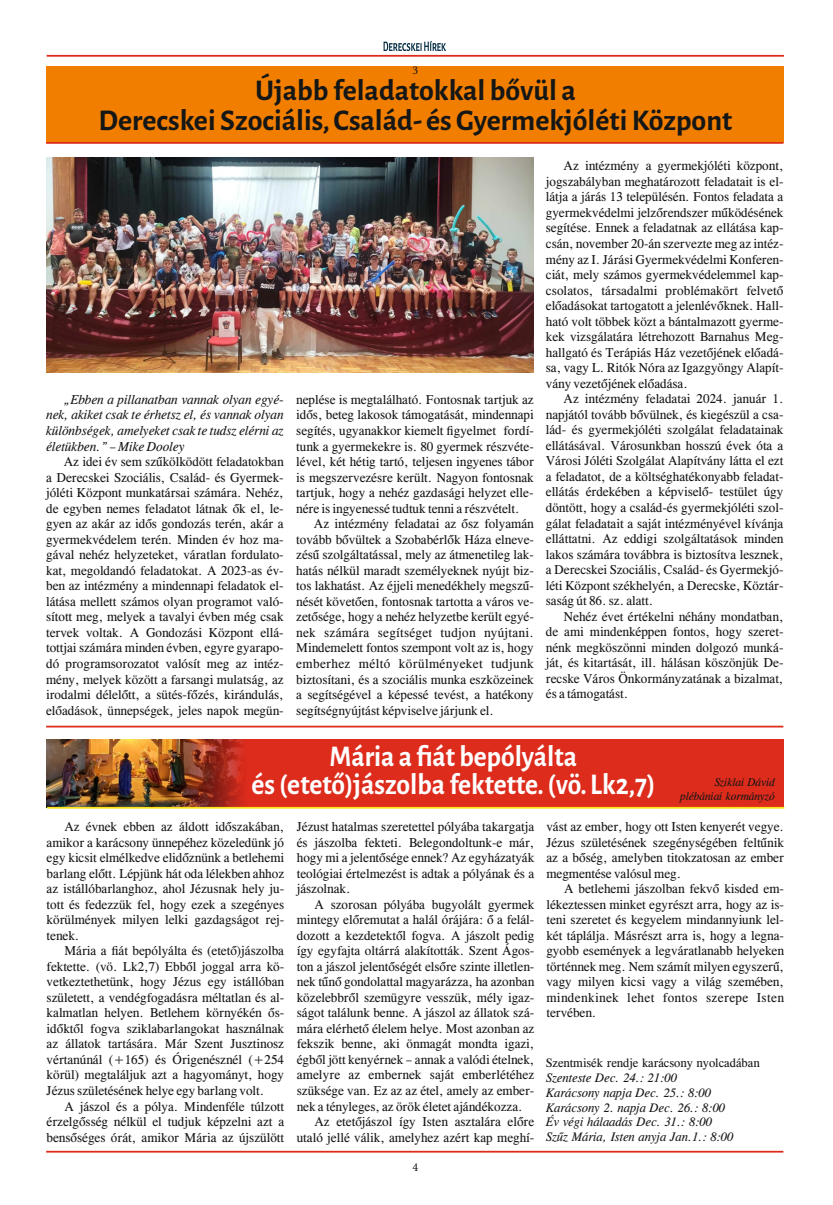
<style>
.page{position:relative;width:833px;height:1205px;background:#fff}
.page>*{position:absolute;margin:0;border:0;box-sizing:border-box;transform-origin:0 0}
.t1{font:700 30px/30.1px "Alegreya Sans";color:#151616;text-align:center}
.t2{font:700 30px/27.6px "Alegreya Sans";color:#fff;text-align:center;scale:.92 1}
.t3{font:13.12px/15.5px "CG Times";color:#151616;text-align:justify}
.t4{font:italic 13.12px/15.5px "CG Times";color:#151616;text-align:justify}
.t5{font:italic 12.5px/14.8px "CG Times";color:#151616}
.t6{font:12.5px "CG Times";color:#151616}
.t7{font:12.5px "Linux Libertine G";color:#151616}
.t8{font:italic 11.25px/13.2px "CG Times";color:#151616;text-align:right}
</style>
<div class="page">
<hr style="left:47px;top:55px;width:737px;height:2px;background:#dd2b1c">
<svg style="left:383px;top:41px;width:63px;height:10px"></svg>
<hr style="left:46px;top:1151px;width:737px;height:1px;background:#dd2b1c">
<hr style="left:46px;top:726px;width:737px;height:1px;background:#dd2b1c">
<div style="left:46px;top:67px;width:737px;height:76px;background:#f27e00"></div>
<hr style="left:46px;top:142px;width:737px;height:2px;background:#dd2b1c">
<img style="left:46px;top:158px;width:488px;height:215px">
<div style="left:47px;top:739px;width:737px;height:69px;background:#dd2b1c"></div>
<img style="left:47px;top:739px;width:206px;height:68px">
<hr style="left:47px;top:807px;width:737px;height:1px;background:#fbe116">
<p class="t7" style="left:412px;top:63px;width:7px">3</p>
<h1 class="t1" style="left:99px;top:76px;width:635px">Újabb feladatokkal bővül a<br>Derecskei Szociális, Család- és Gyermekjóléti Központ</h1>
<p class="t3" style="left:546px;top:159px;width:239px;text-indent:18px">Az intézmény a gyermekjóléti központ, jogszabályban meghatározott feladatait is el&shy;látja a járás 13 településén. Fontos feladata a gyermekvédelmi jelzőrendszer működésének segítése. Ennek a feladatnak az ellátása kap&shy;csán, november 20-án szervezte meg az intéz&shy;mény az I. Járási Gyermekvédelmi Konferen&shy;ciát, mely számos gyermekvédelemmel kap&shy;csolatos, társadalmi problémakört felvető előadásokat tartogatott a jelenlévőknek. Hall&shy;ható volt többek közt a bántalmazott gyerme&shy;kek vizsgálatára létrehozott Barnahus Meg&shy;hallgató és Terápiás Ház vezetőjének előadá&shy;sa, vagy L. Ritók Nóra az Igazgyöngy Alapít&shy;vány vezetőjének előadása.</p>
<p class="t3" style="left:546px;top:392px;width:239px;text-indent:18px">Az intézmény feladatai 2024. január 1. napjától tovább bővülnek, és kiegészül a csa&shy;lád- és gyermekjóléti szolgálat feladatainak ellátásával. Városunkban hosszú évek óta a Városi Jóléti Szolgálat Alapítvány látta el ezt a feladatot, de a költséghatékonyabb feladat&shy;ellátás érdekében a képviselő- testület úgy döntött, hogy a család-és gyermekjóléti szol&shy;gálat feladatait a saját intézményével kívánja elláttatni. Az eddigi szolgáltatások minden lakos számára továbbra is biztosítva lesznek, a Derecskei Szociális, Család- és Gyermekjó&shy;léti Központ székhelyén, a Derecske, Köztár&shy;saság út 86. sz. alatt.</p>
<p class="t3" style="left:546px;top:610px;width:239px;text-indent:18px">Nehéz évet értékelni néhány mondatban, de ami mindenképpen fontos, hogy szeret&shy;nénk megköszönni minden dolgozó munká&shy;ját, és kitartását, ill. hálásan köszönjük De&shy;recske Város Önkormányzatának a bizalmat, és a támogatást.</p>
<p class="t3" style="left:296px;top:393px;width:239px">neplése is megtalálható. Fontosnak tartjuk az idős, beteg lakosok támogatását, mindennapi segítés, ugyanakkor kiemelt figyelmet fordí&shy;tunk a gyermekekre is. 80 gyermek részvéte&shy;lével, két hétig tartó, teljesen ingyenes tábor is megszervezésre került. Nagyon fontosnak tartjuk, hogy a nehéz gazdasági helyzet elle&shy;nére is ingyenessé tudtuk tenni a részvételt.</p>
<p class="t3" style="left:296px;top:517px;width:239px;text-indent:18px">Az intézmény feladatai az ősz folyamán tovább bővültek a Szobabérlők Háza elneve&shy;zésű szolgáltatással, mely az átmenetileg lak&shy;hatás nélkül maradt személyeknek nyújt biz&shy;tos lakhatást. Az éjjeli menedékhely megszű&shy;nését követően, fontosnak tartotta a város ve&shy;zetősége, hogy a nehéz helyzetbe került egyé&shy;nek számára segítséget tudjon nyújtani.<br>Mindemelett fontos szempont volt az is, hogy emberhez méltó körülményeket tudjunk biztosítani, és a szociális munka eszközeinek a segítségével a képessé tevést, a hatékony segítségnyújtást képviselve járjunk el.</p>
<h1 class="t2" style="left:251px;top:743px;width:440px">Mária a fiát bepólyálta<br>és (etető)jászolba fektette. (vö. Lk2,7)</h1>
<p class="t3" style="left:546px;top:820px;width:239px">vást az ember, hogy ott Isten kenyerét vegye.<br>Jézus születésének szegénységében feltűnik az a bőség, amelyben titokzatosan az ember megmentése valósul meg.</p>
<p class="t3" style="left:546px;top:882px;width:239px;text-indent:18px">A betlehemi jászolban fekvő kisded em&shy;lékeztessen minket egyrészt arra, hogy az is&shy;teni szeretet és kegyelem mindannyiunk lel&shy;két táplálja. Másrészt arra is, hogy a legna&shy;gyobb események a legváratlanabb helyeken történnek meg. Nem számít milyen egyszerű, vagy milyen kicsi vagy a világ szemében, mindenkinek lehet fontos szerepe Isten tervében.</p>
<p class="t4" style="left:46px;top:393px;width:239px;text-indent:18px">„Ebben a pillanatban vannak olyan egyé&shy;nek, akiket csak te érhetsz el, és vannak olyan különbségek, amelyeket csak te tudsz elérni az életükben.” – Mike Dooley</p>
<p class="t3" style="left:46px;top:455px;width:239px;text-indent:18px">Az idei év sem szűkölködött feladatokban a Derecskei Szociális, Család- és Gyermek&shy;jóléti Központ munkatársai számára. Nehéz, de egyben nemes feladatot látnak ők el, le&shy;gyen az akár az idős gondozás terén, akár a gyermekvédelem terén. Minden év hoz ma&shy;gával nehéz helyzeteket, váratlan fordulato&shy;kat, megoldandó feladatokat. A 2023-as év&shy;ben az intézmény a mindennapi feladatok el&shy;látása mellett számos olyan programot való&shy;sított meg, melyek a tavalyi évben még csak tervek voltak. A Gondozási Központ ellá&shy;tottjai számára minden évben, egyre gyarapo&shy;dó programsorozatot valósít meg az intéz&shy;mény, melyek között a farsangi mulatság, az irodalmi délelőtt, a sütés-főzés, kirándulás, előadások, ünnepségek, jeles napok megün-</p>
<p class="t8" style="left:680px;top:777px;width:96px">Sziklai Dávid plébániai kormányzó</p>
<p class="t3" style="left:47px;top:820px;width:239px;text-indent:18px">Az évnek ebben az áldott időszakában, amikor a karácsony ünnepéhez közeledünk jó egy kicsit elmélkedve elidőznünk a betlehemi barlang előtt. Lépjünk hát oda lélekben ahhoz az istállóbarlanghoz, ahol Jézusnak hely ju&shy;tott és fedezzük fel, hogy ezek a szegényes körülmények milyen lelki gazdagságot rej&shy;tenek.</p>
<p class="t3" style="left:47px;top:944px;width:239px;text-indent:18px">Mária a fiát bepólyálta és (etető)jászolba fektette. (vö. Lk2,7) Ebből joggal arra kö&shy;vetkeztethetünk, hogy Jézus egy istállóban született, a vendégfogadásra méltatlan és al&shy;kalmatlan helyen. Betlehem környékén ős&shy;időktől fogva sziklabarlangokat használnak az állatok tartására. Már Szent Jusztinosz vértanúnál (+165) és Órigenésznél (+254 körül) megtaláljuk azt a hagyományt, hogy Jézus születésének helye egy barlang volt.</p>
<p class="t3" style="left:47px;top:1099px;width:239px;text-indent:18px">A jászol és a pólya. Mindenféle túlzott érzelgősség nélkül el tudjuk képzelni azt a bensőséges órát, amikor Mária az újszülött</p>
<p class="t3" style="left:297px;top:820px;width:239px">Jézust hatalmas szeretettel pólyába takargatja és jászolba fekteti. Belegondoltunk-e már, hogy mi a jelentősége ennek? Az egyházatyák teológiai értelmezést is adtak a pólyának és a jászolnak.</p>
<p class="t3" style="left:314px;top:898px;width:221px">A szorosan pólyába bugyolált gyermek</p>
<p class="t3" style="left:297px;top:913px;width:239px">mintegy előremutat a halál órájára: ő a felál-</p>
<p class="t3" style="left:297px;top:929px;width:239px">dozott a kezdetektől fogva. A jászolt pedig</p>
<p class="t3" style="left:297px;top:944px;width:239px">így egyfajta oltárrá alakították. Szent Ágos-</p>
<p class="t3" style="left:297px;top:960px;width:239px">ton a jászol jelentőségét elsőre szinte illetlen-</p>
<p class="t3" style="left:297px;top:975px;width:239px">nek tűnő gondolattal magyarázza, ha azonban</p>
<p class="t3" style="left:297px;top:991px;width:239px">közelebbről szemügyre vesszük, mély igaz-</p>
<p class="t3" style="left:297px;top:1006px;width:239px">ságot találunk benne. A jászol az állatok szá-</p>
<p class="t3" style="left:297px;top:1022px;width:239px">mára elérhető élelem helye. Most azonban az</p>
<p class="t3" style="left:297px;top:1037px;width:239px">fekszik benne, aki önmagát mondta igazi,</p>
<p class="t3" style="left:297px;top:1053px;width:239px">égből jött kenyérnek – annak a valódi ételnek,</p>
<p class="t3" style="left:297px;top:1068px;width:239px">amelyre az embernek saját emberlétéhez</p>
<p class="t3" style="left:297px;top:1084px;width:239px">szüksége van. Ez az az étel, amely az ember-</p>
<p class="t3" style="left:297px;top:1099px;width:227px">nek a tényleges, az örök életet ajándékozza.</p>
<p class="t3" style="left:314px;top:1115px;width:221px">Az etetőjászol így Isten asztalára előre</p>
<p class="t3" style="left:297px;top:1130px;width:239px">utaló jellé válik, amelyhez azért kap meghí-</p>
<p class="t6" style="left:546px;top:1058px;width:215px">Szentmisék rendje karácsony nyolcadában</p>
<p class="t5" style="left:546px;top:1071px;width:189px">Szenteste Dec. 24.: 21:00<br>Karácsony napja Dec. 25.: 8:00<br>Karácsony 2. napja Dec. 26.: 8:00<br>Év végi hálaadás Dec. 31.: 8:00<br>Szűz Mária, Isten anyja Jan.1.: 8:00</p>
<p class="t7" style="left:412px;top:1160px;width:7px">4</p>
</div>
